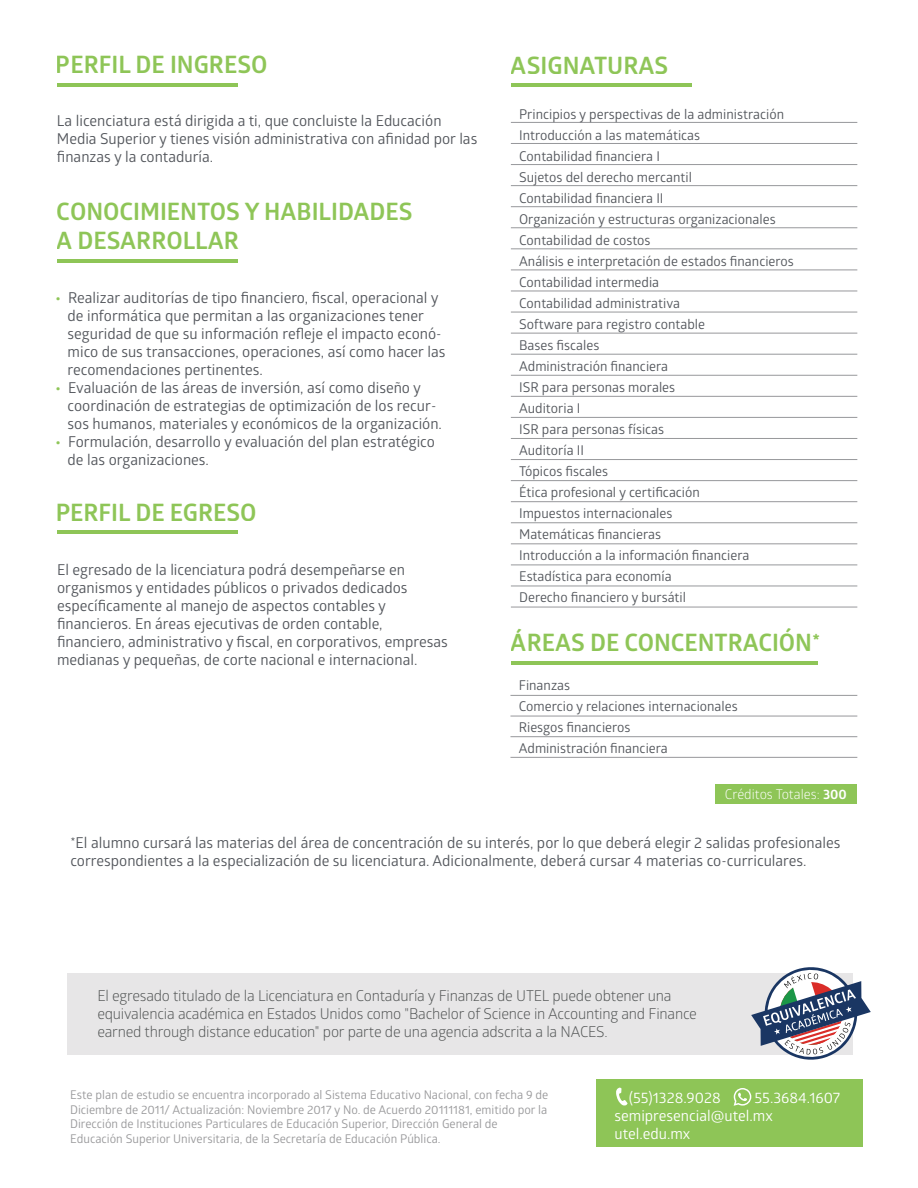
<style>
.page{position:relative;width:918px;height:1188px;background:#fff}
.page>*{position:absolute;margin:0;border:0;box-sizing:border-box;transform-origin:0 0}
.t1{font:700 24px/28.8px "Glober";color:#82bf45}
.t2{font:15px/18px "Glober";color:#52555b}
.t3{font:15px/18px "Glober";letter-spacing:-.015em;color:#505353}
.t4{font:15px/18px "Glober";color:#fff}
.t5{font:13.5px/21px "Glober";color:#52555b}
.t6{font:13.5px "Glober";color:#fff}
.t7{font:12px/14.4px "Glober";color:#98989a}
.s1{font-weight:700;color:rgb(130 191 69/.9)}
.s2{font-weight:700}
</style>
<div class="page">
<div style="left:596px;top:1079px;width:266px;height:68px;background:#8ec557"></div>
<svg style="left:734px;top:1088px;width:17px;height:18px"></svg>
<svg style="left:616px;top:1088px;width:12px;height:18px"></svg>
<div style="left:715px;top:785px;width:141px;height:19px;background:#8ec557"></div>
<hr style="left:58px;top:531px;width:180px;height:3px;background:#82bf45">
<hr style="left:58px;top:259px;width:180px;height:3px;background:#82bf45">
<hr style="left:511px;top:83px;width:180px;height:4px;background:#8ec557">
<hr style="left:511px;top:122px;width:346px;height:1px;background:#97989b">
<hr style="left:511px;top:143px;width:346px;height:1px;background:#97989b">
<hr style="left:511px;top:164px;width:346px;height:1px;background:#97989b">
<hr style="left:511px;top:185px;width:346px;height:1px;background:#97989b">
<hr style="left:511px;top:206px;width:346px;height:1px;background:#97989b">
<hr style="left:511px;top:228px;width:346px;height:1px;background:#97989b">
<hr style="left:511px;top:249px;width:346px;height:1px;background:#97989b">
<hr style="left:511px;top:270px;width:346px;height:1px;background:#97989b">
<hr style="left:511px;top:291px;width:346px;height:1px;background:#97989b">
<hr style="left:511px;top:312px;width:346px;height:1px;background:#97989b">
<hr style="left:511px;top:333px;width:346px;height:1px;background:#97989b">
<hr style="left:511px;top:354px;width:346px;height:1px;background:#97989b">
<hr style="left:511px;top:375px;width:346px;height:1px;background:#97989b">
<hr style="left:511px;top:396px;width:346px;height:1px;background:#97989b">
<hr style="left:511px;top:417px;width:346px;height:1px;background:#97989b">
<hr style="left:511px;top:438px;width:346px;height:1px;background:#97989b">
<hr style="left:511px;top:459px;width:346px;height:1px;background:#97989b">
<hr style="left:511px;top:480px;width:346px;height:1px;background:#97989b">
<hr style="left:511px;top:501px;width:346px;height:1px;background:#97989b">
<hr style="left:511px;top:523px;width:346px;height:1px;background:#97989b">
<hr style="left:511px;top:544px;width:346px;height:1px;background:#97989b">
<hr style="left:511px;top:565px;width:346px;height:1px;background:#97989b">
<hr style="left:511px;top:586px;width:346px;height:1px;background:#97989b">
<hr style="left:511px;top:607px;width:346px;height:1px;background:#97989b">
<hr style="left:510px;top:695px;width:347px;height:1px;background:#97989b">
<hr style="left:510px;top:716px;width:347px;height:1px;background:#97989b">
<hr style="left:510px;top:736px;width:347px;height:1px;background:#97989b">
<hr style="left:510px;top:757px;width:347px;height:1px;background:#97989b">
<hr style="left:512px;top:662px;width:306px;height:3px;background:#82bf45">
<hr style="left:58px;top:83px;width:180px;height:4px;background:#8ec557">
<div style="left:67px;top:973px;width:786px;height:82px;background:#e7e6e7"></div>
<svg style="left:751px;top:967px;width:120px;height:93px"></svg>
<h1 class="t1" style="left:56px;top:50px;width:213px">PERFIL DE INGRESO</h1>
<p class="t2" style="left:57px;top:111px;width:422px">La licenciatura está dirigida a ti, que concluiste la Educación<br>Media Superior y tienes visión administrativa con afinidad por las finanzas y la contaduría.</p>
<h1 class="t1" style="left:57px;top:197px;width:357px">CONOCIMIENTOS Y HABILIDADES<br>A DESARROLLAR</h1>
<p class="t2" style="left:68px;top:288px;width:379px;text-indent:-12px"><span class="s1">•</span> Realizar auditorías de tipo financiero, fiscal, operacional y de informática que permitan a las organizaciones tener seguridad de que su información refleje el impacto econó&shy;mico de sus transacciones, operaciones, así como hacer las recomendaciones pertinentes.</p>
<p class="t2" style="left:68px;top:378px;width:376px;text-indent:-12px"><span class="s1">•</span> Evaluación de las áreas de inversión, así como diseño y coordinación de estrategias de optimización de los recur&shy;sos humanos, materiales y económicos de la organización.</p>
<p class="t2" style="left:68px;top:432px;width:369px;text-indent:-12px"><span class="s1">•</span> Formulación, desarrollo y evaluación del plan estratégico de las organizaciones.</p>
<h1 class="t1" style="left:56px;top:497px;width:202px">PERFIL DE EGRESO</h1>
<p class="t2" style="left:57px;top:560px;width:392px">El egresado de la licenciatura podrá desempeñarse en organismos y entidades públicos o privados dedicados específicamente al manejo de aspectos contables y financieros. En áreas ejecutivas de orden contable, financiero, administrativo y fiscal, en corporativos, empresas medianas y pequeñas, de corte nacional e internacional.</p>
<h1 class="t1" style="left:511px;top:50px;width:159px">ASIGNATURAS</h1>
<p class="t5" style="left:519px;top:103px;width:276px">Principios y perspectivas de la administración<br>Introducción a las matemáticas<br>Contabilidad financiera I<br>Sujetos del derecho mercantil<br>Contabilidad financiera II<br>Organización y estructuras organizacionales<br>Contabilidad de costos<br>Análisis e interpretación de estados financieros<br>Contabilidad intermedia<br>Contabilidad administrativa<br>Software para registro contable<br>Bases fiscales<br>Administración financiera<br>ISR para personas morales<br>Auditoria I<br>ISR para personas físicas<br>Auditoría II<br>Tópicos fiscales<br>Ética profesional y certificación<br>Impuestos internacionales<br>Matemáticas financieras<br>Introducción a la información financiera<br>Estadística para economía<br>Derecho financiero y bursátil</p>
<h1 class="t1" style="left:511px;top:628px;width:311px">ÁREAS DE CONCENTRACIÓN*</h1>
<p class="t5" style="left:519px;top:674px;width:220px">Finanzas<br>Comercio y relaciones internacionales<br>Riesgos financieros<br>Administración financiera</p>
<p class="t6" style="left:725px;top:785px;width:124px">Créditos Totales: <span class="s2">300</span></p>
<p class="t2" style="left:70px;top:833px;width:772px">*El alumno cursará las materias del área de concentración de su interés, por lo que deberá elegir 2 salidas profesionales correspondientes a la especialización de su licenciatura. Adicionalmente, deberá cursar 4 materias co-curriculares.</p>
<p class="t3" style="left:97px;top:986px;width:601px">El egresado titulado de la Licenciatura en Contaduría y Finanzas de UTEL puede obtener una equivalencia académica en Estados Unidos como "Bachelor of Science in Accounting and Finance earned through distance education" por parte de una agencia adscrita a la NACES.</p>
<p class="t2" style="left:112px;top:999px;width:615px">La Licenciatura en Contaduría y Finanzas puede ser reconocida en Estados Unidos, con su equivalente: Bachelor of Science in Accounting and Finance earned through distance education.</p>
<p class="t7" style="left:70px;top:1088px;width:480px">Este plan de estudio se encuentra incorporado al Sistema Educativo Nacional, con fecha 9 de Diciembre de 2011/ Actualización: Noviembre 2017 y No. de Acuerdo 20111181, emitido por la Dirección de Instituciones Particulares de Educación Superior, Dirección General de Educación Superior Universitaria, de la Secretaría de Educación Pública.</p>
<p class="t4" style="left:615px;top:1088px;width:160px;text-indent:14px">(55)1328.9028 semipresencial@utel.mx utel.edu.mx</p>
<p class="t4" style="left:754px;top:1088px;width:87px">55.3684.1607</p>
</div>
